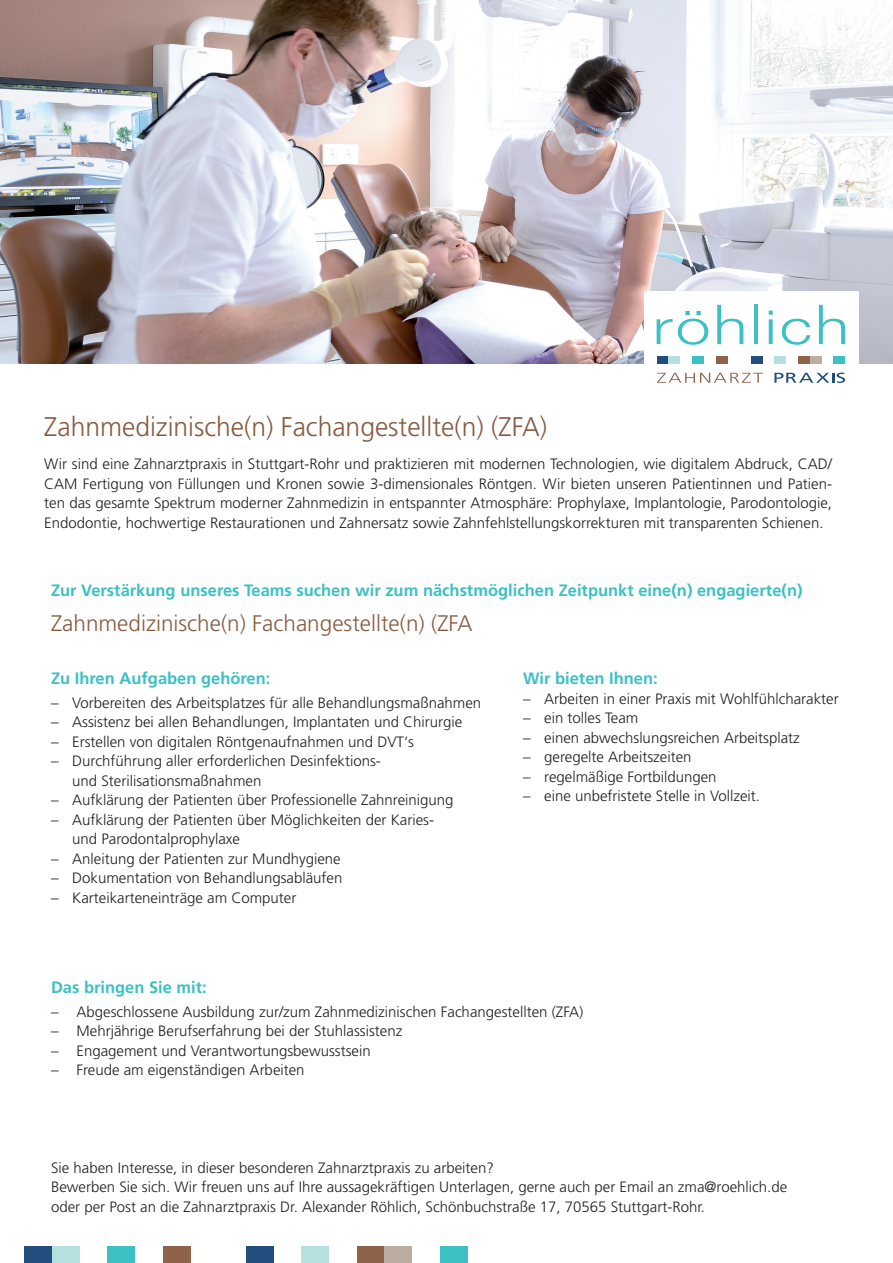
<style>
.page{position:relative;width:893px;height:1263px;background:#fff}
.page>*{position:absolute;margin:0;border:0;box-sizing:border-box;transform-origin:0 0}
.t1{font:300 27px "Frutiger LT Pro";color:#885b41}
.t2{font:300 22.5px "Frutiger LT Pro";color:#885b41}
.t3{font:700 16.5px "Frutiger LT Pro";color:#3cc0c4}
.t4{font:300 15px/19.5px "Frutiger LT Pro";color:#231f20}
</style>
<div class="page">
<img style="left:0;top:0;width:893px;height:363px">
<div style="left:24px;top:1247px;width:28px;height:16px;background:#214e7d"></div>
<div style="left:52px;top:1247px;width:28px;height:16px;background:#b5e0df"></div>
<div style="left:107px;top:1247px;width:28px;height:16px;background:#3cc0c4"></div>
<div style="left:163px;top:1247px;width:27px;height:16px;background:#8f624a"></div>
<div style="left:246px;top:1247px;width:28px;height:16px;background:#214e7d"></div>
<div style="left:301px;top:1247px;width:28px;height:16px;background:#b5e0df"></div>
<div style="left:357px;top:1247px;width:28px;height:16px;background:#8f624a"></div>
<div style="left:385px;top:1247px;width:27px;height:16px;background:#bbada1"></div>
<div style="left:440px;top:1247px;width:28px;height:16px;background:#3cc0c4"></div>
<div style="left:644px;top:291px;width:215px;height:105px;background:#fff"></div>
<svg style="left:657px;top:319px;width:15px;height:25px"></svg>
<svg style="left:678px;top:311px;width:30px;height:34px"></svg>
<svg style="left:717px;top:305px;width:26px;height:39px"></svg>
<hr style="left:754px;top:305px;width:4px;height:39px;background:#3cc0c4">
<svg style="left:769px;top:311px;width:4px;height:4px"></svg>
<svg style="left:769px;top:319px;width:4px;height:25px"></svg>
<svg style="left:782px;top:319px;width:28px;height:26px"></svg>
<svg style="left:819px;top:305px;width:26px;height:39px"></svg>
<svg style="left:774px;top:373px;width:71px;height:10px"></svg>
<svg style="left:657px;top:373px;width:106px;height:10px"></svg>
<div style="left:657px;top:356px;width:12px;height:7px;background:#214e7d"></div>
<div style="left:669px;top:356px;width:11px;height:7px;background:#b5e0df"></div>
<div style="left:692px;top:356px;width:12px;height:7px;background:#3cc0c4"></div>
<div style="left:716px;top:356px;width:11px;height:7px;background:#8f624a"></div>
<div style="left:751px;top:356px;width:12px;height:7px;background:#214e7d"></div>
<div style="left:774px;top:356px;width:12px;height:7px;background:#b5e0df"></div>
<div style="left:798px;top:356px;width:12px;height:7px;background:#8f624a"></div>
<div style="left:810px;top:356px;width:11px;height:7px;background:#bbada1"></div>
<div style="left:833px;top:356px;width:12px;height:7px;background:#3cc0c4"></div>
<h1 class="t1" style="left:44px;top:411px;width:504px">Zahnmedizinische(n) Fachangestellte(n) (ZFA)</h1>
<p class="t4" style="left:44px;top:455px;width:789px;text-align:justify">Wir sind eine Zahnarztpraxis in Stuttgart-Rohr und praktizieren mit modernen Technologien, wie digitalem Abdruck, CAD/ CAM Fertigung von Füllungen und Kronen sowie 3-dimensionales Röntgen. Wir bieten unseren Patientinnen und Patien&shy;ten das gesamte Spektrum moderner Zahnmedizin in entspannter Atmosphäre: Prophylaxe, Implantologie, Parodontologie, Endodontie, hochwertige Restaurationen und Zahnersatz sowie Zahnfehlstellungskorrekturen mit transparenten Schienen.</p>
<p class="t3" style="left:51px;top:580px;width:753px">Zur Verstärkung unseres Teams suchen wir zum nächstmöglichen Zeitpunkt eine(n) engagierte(n)</p>
<h2 class="t2" style="left:51px;top:610px;width:423px">Zahnmedizinische(n) Fachangestellte(n) (ZFA</h2>
<p class="t3" style="left:51px;top:669px;width:221px">Zu Ihren Aufgaben gehören:</p>
<p class="t4" style="left:51px;top:693px;width:432px">– Vorbereiten des Arbeitsplatzes für alle Behandlungsmaßnahmen</p>
<p class="t4" style="left:51px;top:713px;width:413px">– Assistenz bei allen Behandlungen, Implantaten und Chirurgie</p>
<p class="t4" style="left:51px;top:732px;width:365px">– Erstellen von digitalen Röntgenaufnahmen und DVT‘s</p>
<p class="t4" style="left:72px;top:752px;width:310px;text-indent:-21px">– Durchführung aller erforderlichen Desinfektions&shy;und Sterilisationsmaßnahmen</p>
<p class="t4" style="left:51px;top:791px;width:404px">– Aufklärung der Patienten über Professionelle Zahnreinigung</p>
<p class="t4" style="left:72px;top:810px;width:363px;text-indent:-21px">– Aufklärung der Patienten über Möglichkeiten der Karies&shy;und Parodontalprophylaxe</p>
<p class="t4" style="left:51px;top:849px;width:291px">– Anleitung der Patienten zur Mundhygiene</p>
<p class="t4" style="left:51px;top:869px;width:293px">– Dokumentation von Behandlungsabläufen</p>
<p class="t4" style="left:51px;top:888px;width:247px">– Karteikarteneinträge am Computer</p>
<p class="t3" style="left:523px;top:669px;width:136px">Wir bieten Ihnen:</p>
<p class="t4" style="left:523px;top:689px;width:317px">– Arbeiten in einer Praxis mit Wohlfühlcharakter</p>
<p class="t4" style="left:523px;top:708px;width:117px">– ein tolles Team</p>
<p class="t4" style="left:523px;top:728px;width:278px">– einen abwechslungsreichen Arbeitsplatz</p>
<p class="t4" style="left:523px;top:747px;width:170px">– geregelte Arbeitszeiten</p>
<p class="t4" style="left:523px;top:767px;width:195px">– regelmäßige Fortbildungen</p>
<p class="t4" style="left:523px;top:786px;width:239px">– eine unbefristete Stelle in Vollzeit.</p>
<p class="t3" style="left:51px;top:978px;width:157px">Das bringen Sie mit:</p>
<p class="t4" style="left:51px;top:1002px;width:534px">– Abgeschlossene Ausbildung zur/zum Zahnmedizinischen Fachangestellten (ZFA)</p>
<p class="t4" style="left:51px;top:1021px;width:353px">– Mehrjährige Berufserfahrung bei der Stuhlassistenz</p>
<p class="t4" style="left:51px;top:1041px;width:321px">– Engagement und Verantwortungsbewusstsein</p>
<p class="t4" style="left:51px;top:1060px;width:255px">– Freude am eigenständigen Arbeiten</p>
<p class="t4" style="left:51px;top:1158px;width:738px">Sie haben Interesse, in dieser besonderen Zahnarztpraxis zu arbeiten?<br>Bewerben Sie sich. Wir freuen uns auf Ihre aussagekräftigen Unterlagen, gerne auch per Email an zma@roehlich.de oder per Post an die Zahnarztpraxis Dr. Alexander Röhlich, Schönbuchstraße 17, 70565 Stuttgart-Rohr.</p>
</div>
